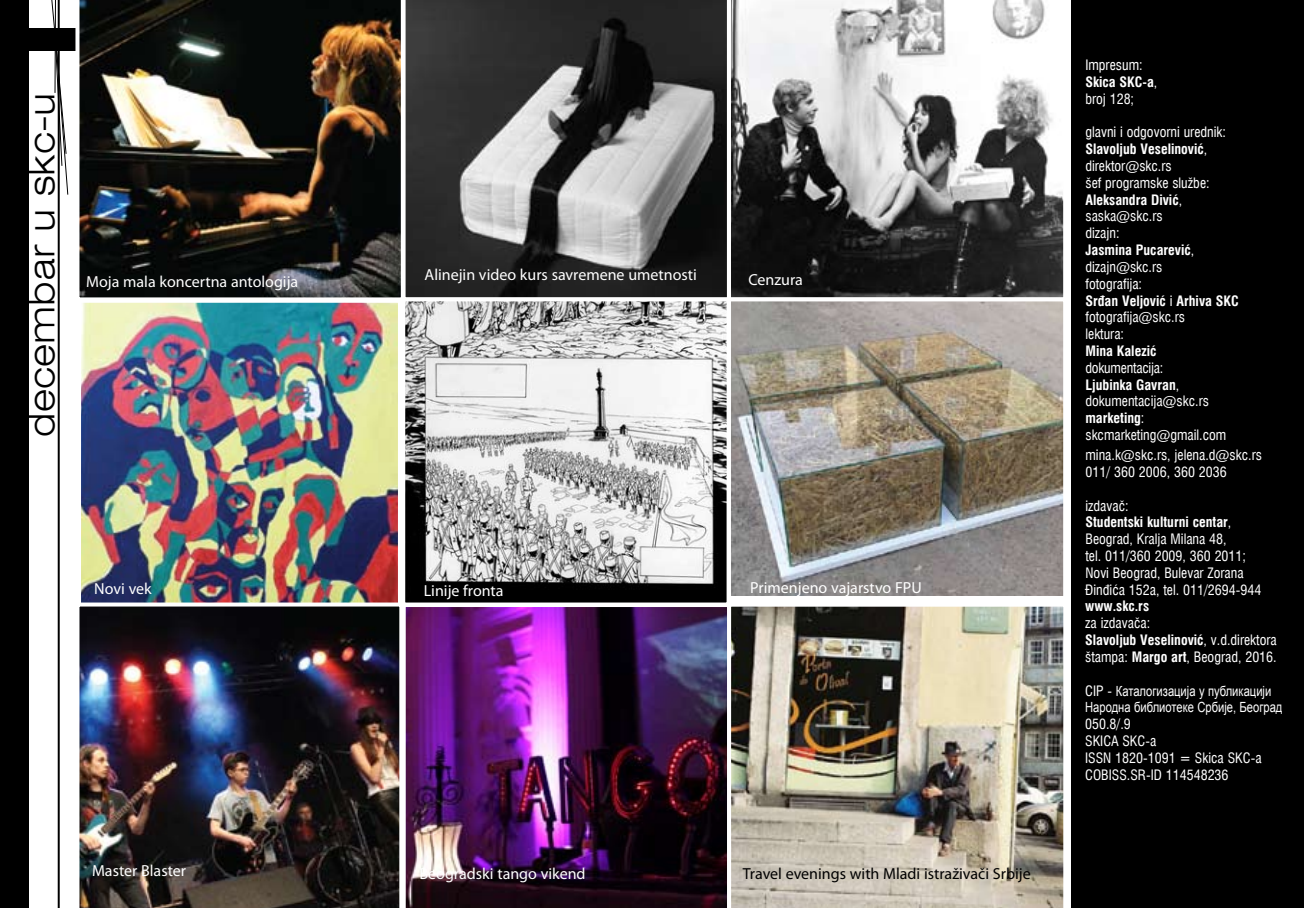
<style>
.page{position:relative;width:1304px;height:908px;background:#fff}
.page>*{position:absolute;margin:0;border:0;box-sizing:border-box;transform-origin:0 0}
.t1{font:300 expanded 36px "Swiss 721 BT";color:#000}
.t2{font:16px "Myriad Pro";color:#fff}
.t3{font:16px "Myriad Pro";color:#000}
.t4{font:condensed 14px/16.8px "Swiss 721 BT";color:#fff}
.t5{font:14px/16.8px "Arial";color:#fff;scale:.8 1}
.t6{font:700 condensed 14px "Swiss 721 BT";color:#fff}
.s1{font-weight:700}
.s2{font-family:"Swiss 721 BT";font-stretch:condensed}
</style>
<div class="page">
<hr style="left:58px;top:0;width:2px;height:907px;background:#000">
<div style="left:0;top:0;width:28px;height:907px;background:#000"></div>
<div style="left:0;top:28px;width:77px;height:23px;background:#000"></div>
<svg style="left:51px;top:0;width:17px;height:195px"></svg>
<hr style="left:55px;top:0;width:1px;height:93px;background:#000">
<img style="left:82px;top:303px;width:315px;height:299px">
<div style="left:77px;top:298px;width:325px;height:309px;border:4px solid #fff"></div>
<img style="left:406px;top:302px;width:320px;height:299px">
<img style="left:405px;top:607px;width:322px;height:300px">
<img style="left:75px;top:0;width:326px;height:301px">
<svg style="left:405px;top:0;width:322px;height:297px;background:#5d5d5d"></svg>
<svg style="left:731px;top:0;width:333px;height:297px"></svg>
<div style="left:401px;top:297px;width:330px;height:309px;border:4px solid #fff"></div>
<img style="left:732px;top:302px;width:330px;height:293px">
<div style="left:727px;top:297px;width:340px;height:309px;border:4px solid #fff"></div>
<img style="left:77px;top:602px;width:326px;height:305px">
<img style="left:727px;top:602px;width:340px;height:305px">
<div style="left:1071px;top:0;width:233px;height:907px;background:#000"></div>
<h1 class="t1" style="left:20px;top:436px;width:345px;rotate:-90deg">decembar u skc-u</h1>
<p class="t2" style="left:86px;top:272px;width:214px">Moja mala koncertna antologija</p>
<p class="t2" style="left:94px;top:578px;width:59px">Novi vek</p>
<p class="t2" style="left:425px;top:264px;width:274px">Alinejin video kurs savremene umetnosti</p>
<p class="t2" style="left:748px;top:270px;width:56px">Cenzura</p>
<p class="t2" style="left:424px;top:580px;width:81px">Linije fronta</p>
<p class="t2" style="left:750px;top:577px;width:173px">Primenjeno vajarstvo FPU</p>
<p class="t2" style="left:92px;top:860px;width:96px">Master Blaster</p>
<p class="t2" style="left:420px;top:863px;width:168px">Beogradski tango vikend</p>
<p class="t3" style="left:743px;top:863px;width:290px">Travel evenings with Mladi istraživači Srbije</p>
<p class="t4" style="left:1085px;top:57px;width:73px">Impresum:<br><span class="s1">Skica SKC-a</span>, broj 128;</p>
<p class="t4" style="left:1085px;top:124px;width:155px">glavni i odgovorni urednik:<br><span class="s1">Slavoljub Veselinovi}</span>, direktorªskc.rs<br>{ef programske slu`be:<br><span class="s1">Aleksandra Divić</span>, saskaªskc.rs<br>dizajn:<br><span class="s1">Jasmina Pucarevi}</span>, dizajnªskc.rs<br>fotografija:<br><span class="s1">Sr|an Veljovi}</span> i <span class="s1">Arhiva SKC </span>fotografijaªskc.rs<br>lektura:</p>
<p class="t6" style="left:1085px;top:342px;width:72px">Mina Kalezić</p>
<p class="t4" style="left:1085px;top:359px;width:142px">dokumentacija:<br><span class="s1">Ljubinka Gavran</span>, dokumentacijaªskc.rs <span class="s1">marketing</span>: skcmarketingªgmail.com</p>
<p class="t4" style="left:1085px;top:446px;width:178px">mina.kªskc.rs, jelena.dªskc.rs<br>011/ 360 2006, 360 2036</p>
<p class="t4" style="left:1085px;top:497px;width:178px">izdava~:<br><span class="s1">Studentski kulturni centar</span>,<br>Beograd, Kralja Milana 48,<br>tel. 011/360 2009, 360 2011;<br>Novi Beograd, Bulevar Zorana \inđića 152a, tel. 011/2694-944</p>
<p class="t6" style="left:1085px;top:597px;width:65px">www.skc.rs</p>
<p class="t4" style="left:1085px;top:614px;width:193px">za izdava~a:<br><span class="s1">Slavoljub Veselinovi}</span>, v.d.direktora {tampa: <span class="s1">Margo art</span>, Beograd, 2016.</p>
<p class="t5" style="left:1085px;top:682px;width:248px"><span class="s2">CIP -</span> Каталогизација у публикацији<br>Народна библиотеке Србије, Београд</p>
<p class="t4" style="left:1085px;top:715px;width:178px">050.8/.9<br>SKICA SKC-a<br>ISSN 1820-1091 = Skica SKC-a<br>COBISS.SR-ID 114548236</p>
</div>
